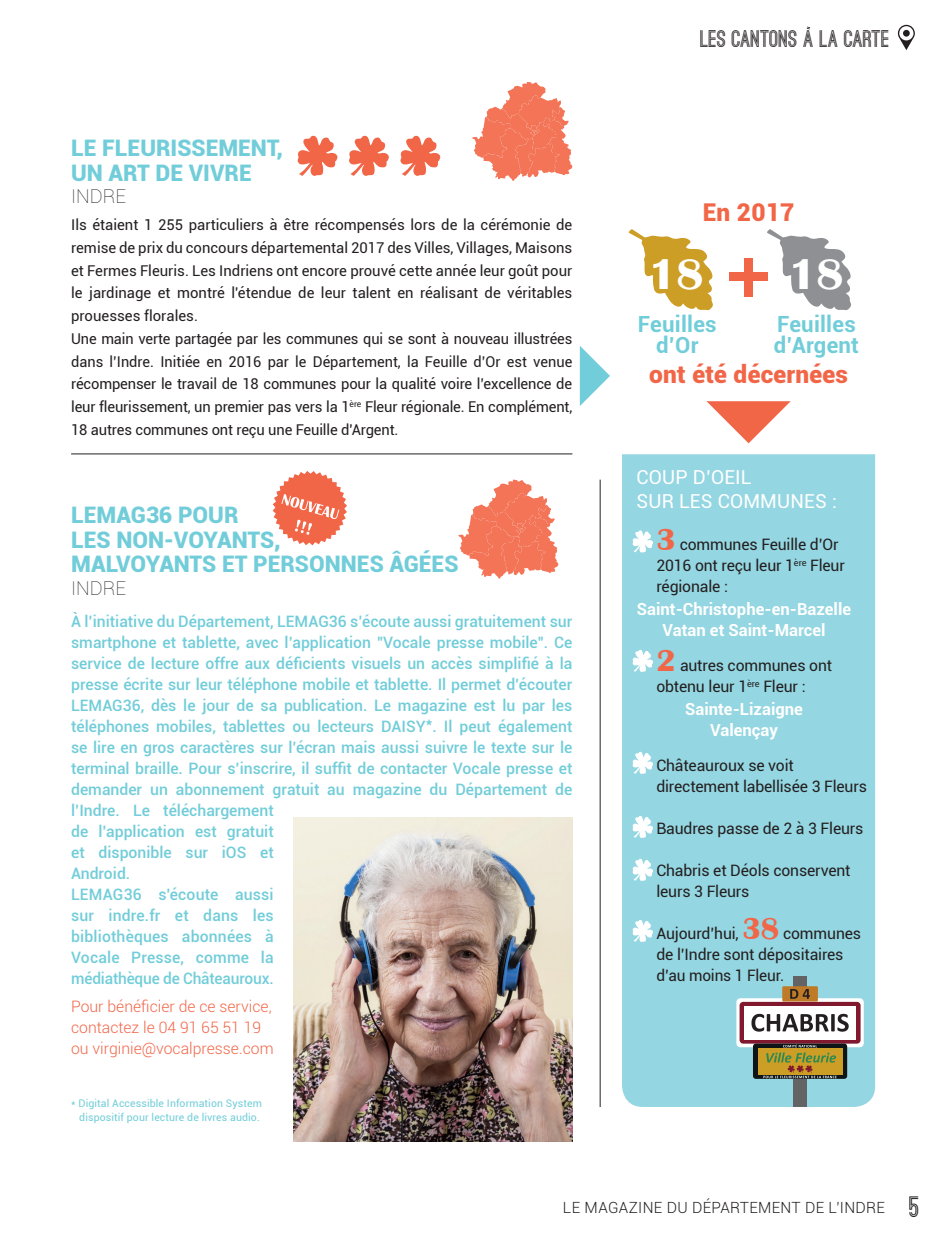
<style>
.page{position:relative;width:943px;height:1241px;background:#fff}
.page>*{position:absolute;margin:0;border:0;box-sizing:border-box;transform-origin:0 0}
.t1{font:700 44.45px "Britannic";color:#fff}
.t2{font:900 24.5px "Roboto";letter-spacing:.01em;color:#f26648}
.t3{font:900 22.75px/24.5px "Roboto";color:#71cdd9}
.t4{font:700 22.75px "Ostrich Sans";color:#231f20}
.t5{font:700 22.22px/21px "Roboto";letter-spacing:.01em;color:#71cdd9;text-align:center}
.t6{font:19.25px/24.5px "Roboto";letter-spacing:.01em;color:#fff}
.t7{font:100 19.25px "Roboto";color:#231f20}
.t8{font:700 16.62px/21px "Roboto";color:#fff;text-align:center}
.t9{font:500 15.75px/21px "Roboto";color:#71cdd9}
.t10{font:15.75px/21px "Roboto";letter-spacing:-.01em;color:#231f20}
.t11{font:300 15.75px/21px "Roboto";color:#f26648}
.t12{font:300 15.4px "Roboto";letter-spacing:.02em;color:#231f20}
.t13{font:14.88px/22.8px "Roboto";color:#231f20}
.t14{font:10.5px/14px "Roboto";letter-spacing:.01em;color:#71cdd9;text-align:center}
.s1{font-family:"Britannic";font-weight:700;font-size:31.5px;color:#f26648}
.s2{font-family:"Ostrich Sans";font-weight:700;font-size:28px}
</style>
<div class="page">
<svg style="left:897px;top:25px;width:17px;height:25px"></svg>
<div style="left:903px;top:30px;width:6px;height:7px;background:#231f20;border-radius:50%"></div>
<img style="left:294px;top:817px;width:278px;height:324px">
<hr style="left:71px;top:453px;width:501px;height:1px;background:#231f20">
<hr style="left:599px;top:479px;width:1px;height:627px;background:#231f20">
<svg style="left:272px;top:471px;width:75px;height:74px"></svg>
<svg style="left:458px;top:479px;width:100px;height:99px"></svg>
<svg style="left:628px;top:229px;width:85px;height:82px"></svg>
<svg style="left:767px;top:229px;width:84px;height:82px"></svg>
<div style="left:622px;top:454px;width:253px;height:652px;background:#94d6e1"></div>
<svg style="left:472px;top:82px;width:100px;height:99px"></svg>
<div style="left:793px;top:975px;width:13px;height:131px;background:#636366"></div>
<svg style="left:736px;top:998px;width:127px;height:49px"></svg>
<svg style="left:739px;top:1001px;width:121px;height:42px"></svg>
<div style="left:744px;top:1005px;width:111px;height:34px;background:#fff"></div>
<svg style="left:751px;top:1013px;width:97px;height:18px"></svg>
<div style="left:782px;top:986px;width:35px;height:15px;background:#bf7a27"></div>
<svg style="left:790px;top:989px;width:20px;height:9px"></svg>
<div style="left:753px;top:1043px;width:94px;height:35px;background:#0f1516;border-radius:3px"></div>
<div style="left:758px;top:1047px;width:84px;height:27px;background:#cd9e26"></div>
<svg style="left:763px;top:1044px;width:73px;height:34px"></svg>
<svg style="left:297px;top:135px;width:41px;height:41px"></svg>
<svg style="left:349px;top:135px;width:40px;height:41px"></svg>
<svg style="left:400px;top:135px;width:41px;height:41px"></svg>
<svg style="left:632px;top:530px;width:21px;height:23px"></svg>
<svg style="left:632px;top:649px;width:21px;height:23px"></svg>
<svg style="left:632px;top:858px;width:21px;height:23px"></svg>
<svg style="left:632px;top:919px;width:21px;height:23px"></svg>
<svg style="left:632px;top:815px;width:21px;height:23px"></svg>
<svg style="left:632px;top:751px;width:21px;height:23px"></svg>
<div style="left:729px;top:272px;width:39px;height:9px;background:#f26648"></div>
<div style="left:744px;top:258px;width:8px;height:39px;background:#f26648"></div>
<svg style="left:706px;top:401px;width:84px;height:42px"></svg>
<svg style="left:580px;top:346px;width:30px;height:60px"></svg>
<h3 class="t3" style="left:71px;top:135px;width:213px">LE FLEURISSEMENT,<br>UN ART DE VIVRE</h3>
<p class="t7" style="left:71px;top:183px;width:56px">INDRE</p>
<p class="t13" style="left:71px;top:213px;width:503px">Ils étaient 1 255 particuliers à être récompensés lors de la cérémonie de remise de prix du concours départemental 2017 des Villes, Villages, Maisons et Fermes Fleuris. Les Indriens ont encore prouvé cette année leur goût pour le jardinage et montré l'étendue de leur talent en réalisant de véritables prouesses florales.<br>Une main verte partagée par les communes qui se sont à nouveau illustrées dans l’Indre. Initiée en 2016 par le Département, la Feuille d’Or est venue récompenser le travail de 18 communes pour la qualité voire l’excellence de leur fleurissement, un premier pas vers la 1<sup>ère</sup> Fleur régionale. En complément, 18 autres communes ont reçu une Feuille d'Argent.</p>
<h3 class="t3" style="left:71px;top:502px;width:389px">LEMAG36 POUR<br>LES NON-VOYANTS,<br>MALVOYANTS ET PERSONNES ÂGÉES</h3>
<p class="t7" style="left:71px;top:575px;width:56px">INDRE</p>
<p class="t9" style="left:71px;top:610px;width:503px">À l’initiative du Département, LEMAG36 s’écoute aussi gratuitement sur smartphone et tablette, avec l’application "Vocale presse mobile". Ce service de lecture offre aux déficients visuels un accès simplifié à la presse écrite sur leur téléphone mobile et tablette. Il permet d’écouter LEMAG36, dès le jour de sa publication. Le magazine est lu par les téléphones mobiles, tablettes ou lecteurs DAISY*. Il peut également se lire en gros caractères sur l’écran mais aussi suivre le texte sur le terminal braille. Pour s’inscrire, il suffit de contacter Vocale presse et demander un abonnement gratuit au magazine du Département de l’Indre. Le téléchargement<br>de l’application est gratuit<br>et disponible sur iOS et<br>Android.<br>LEMAG36 s'écoute aussi<br>sur indre.fr et dans les<br>bibliothèques abonnées à<br>Vocale Presse, comme la<br>médiathèque de Châteauroux.</p>
<p class="t11" style="left:71px;top:995px;width:204px">Pour bénéficier de ce service, contactez le 04 91 65 51 19 ou virginie@vocalpresse.com</p>
<p class="t14" style="left:71px;top:1095px;width:192px">* Digital Accessible Information System dispositif pour lecture de livres audio.</p>
<h3 class="t4" style="left:700px;top:30px;width:191px">LES CANTONS A LA CARTE</h3>
<h2 class="t2" style="left:702px;top:195px;width:93px">En 2017</h2>
<h1 class="t1" style="left:649px;top:249px;width:56px">18</h1>
<h1 class="t1" style="left:789px;top:249px;width:56px">18</h1>
<h3 class="t5" style="left:638px;top:312px;width:80px">Feuilles d’Or</h3>
<h3 class="t5" style="left:773px;top:312px;width:87px;text-align:left">Feuilles d’Argent</h3>
<h2 class="t2" style="left:649px;top:357px;width:200px">ont été décernées</h2>
<p class="t6" style="left:636px;top:463px;width:202px">COUP D’OEIL<br>SUR LES COMMUNES :</p>
<p class="t10" style="left:656px;top:533px;width:190px"><span class="s1">3</span> communes Feuille d’Or<br>2016 ont reçu leur 1<sup>ère</sup> Fleur régionale :</p>
<p class="t8" style="left:637px;top:597px;width:216px">Saint-Christophe-en-Bazelle<br>Vatan et Saint-Marcel</p>
<p class="t10" style="left:656px;top:654px;width:177px"><span class="s1">2</span> autres communes ont obtenu leur 1<sup>ère</sup> Fleur :</p>
<p class="t8" style="left:685px;top:697px;width:119px">Sainte-Lizaigne<br>Valençay</p>
<p class="t10" style="left:656px;top:754px;width:212px">Châteauroux se voit directement labellisée 3 Fleurs</p>
<p class="t10" style="left:656px;top:817px;width:208px">Baudres passe de 2 à 3 Fleurs</p>
<p class="t10" style="left:656px;top:859px;width:196px">Chabris et Déols conservent leurs 3 Fleurs</p>
<p class="t10" style="left:656px;top:922px;width:206px">Aujourd’hui, <span class="s1">38</span> communes de l’Indre sont dépositaires d’au moins 1 Fleur.</p>
<p class="t12" style="left:563px;top:1196px;width:358px">LE MAGAZINE DU DÉPARTEMENT DE L'INDRE <span class="s2">5</span></p>
</div>
